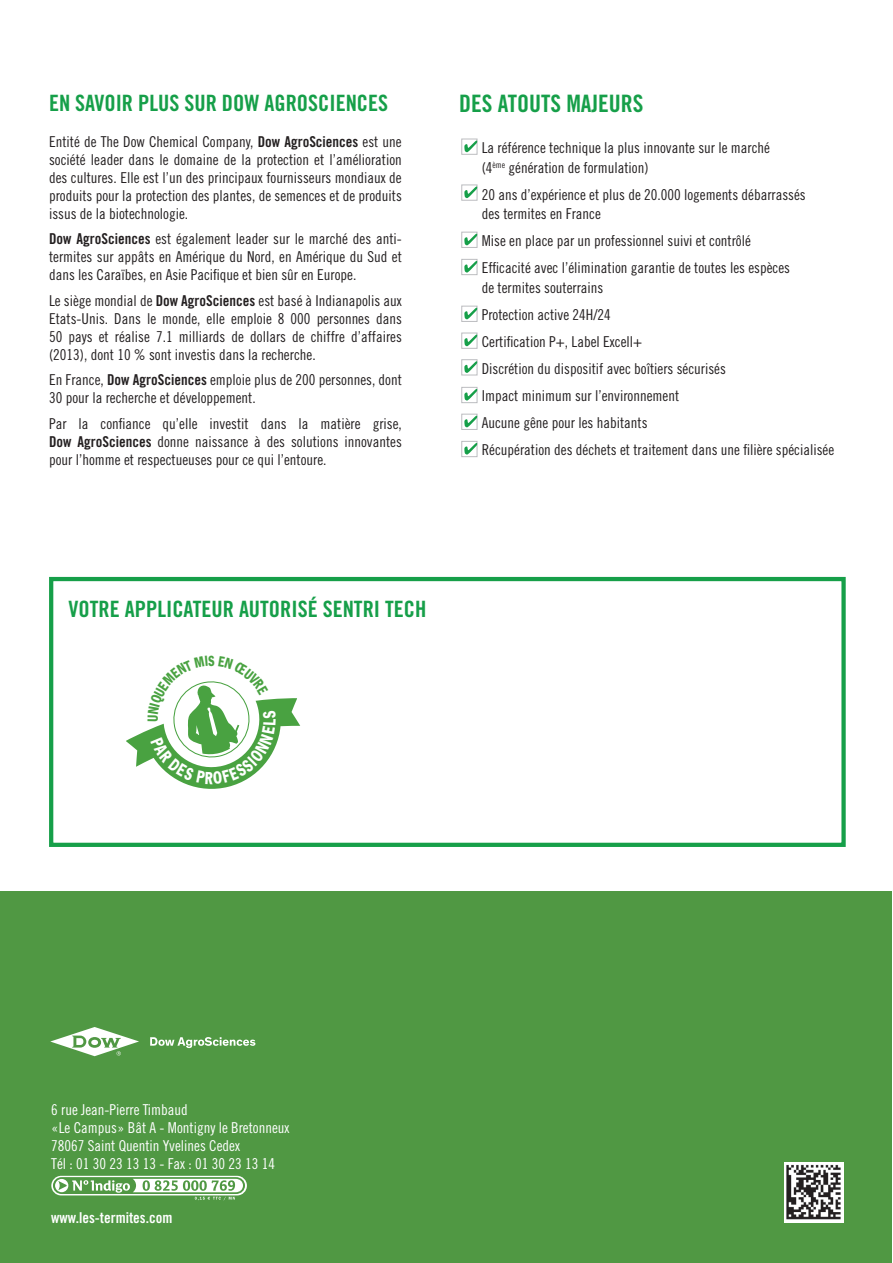
<style>
.page{position:relative;width:893px;height:1263px;background:#fff}
.page>*{position:absolute;margin:0;border:0;box-sizing:border-box;transform-origin:0 0}
.t1{font:24px "Trade Gothic Bold Cond Twenty";color:#169f49}
.t2{font:22.5px "Trade Gothic Bold Cond Twenty";color:#169f49}
.t3{font:700 15.3px "News Gothic T";color:#49a241;scale:.78 1}
.t4{font:15px/18px "Trade Gothic Cond Eighteen";color:#231f20}
.t5{font:15px/18px "Trade Gothic Cond Eighteen";color:#fff}
.t6{font:15px "Trade Gothic Bold Cond Twenty";color:#fff}
.s1{font-family:"Trade Gothic Bold Cond Twenty"}
</style>
<div class="page">
<div style="left:0;top:891px;width:892px;height:372px;background:#509843"></div>
<div style="left:49px;top:577px;width:797px;height:270px;border:4px solid #169f49"></div>
<svg style="left:51px;top:1176px;width:196px;height:24px"></svg>
<svg style="left:50px;top:1027px;width:205px;height:29px"></svg>
<div style="left:461px;top:139px;width:16px;height:16px;border:1px solid #bcbdc0"></div>
<svg style="left:464px;top:141px;width:13px;height:11px"></svg>
<div style="left:461px;top:185px;width:16px;height:16px;border:1px solid #bcbdc0"></div>
<svg style="left:464px;top:186px;width:13px;height:12px"></svg>
<div style="left:461px;top:232px;width:16px;height:16px;border:1px solid #bcbdc0"></div>
<svg style="left:464px;top:234px;width:13px;height:11px"></svg>
<div style="left:461px;top:259px;width:16px;height:16px;border:1px solid #bcbdc0"></div>
<svg style="left:464px;top:261px;width:13px;height:12px"></svg>
<div style="left:461px;top:306px;width:16px;height:16px;border:1px solid #bcbdc0"></div>
<svg style="left:464px;top:308px;width:13px;height:11px"></svg>
<div style="left:461px;top:333px;width:16px;height:16px;border:1px solid #bcbdc0"></div>
<svg style="left:464px;top:335px;width:13px;height:11px"></svg>
<div style="left:461px;top:359px;width:16px;height:16px;border:1px solid #bcbdc0"></div>
<svg style="left:464px;top:361px;width:13px;height:12px"></svg>
<div style="left:461px;top:387px;width:16px;height:16px;border:1px solid #bcbdc0"></div>
<svg style="left:464px;top:389px;width:13px;height:12px"></svg>
<div style="left:461px;top:414px;width:16px;height:16px;border:1px solid #bcbdc0"></div>
<svg style="left:464px;top:416px;width:13px;height:11px"></svg>
<div style="left:461px;top:441px;width:16px;height:16px;border:1px solid #bcbdc0"></div>
<svg style="left:464px;top:443px;width:13px;height:12px"></svg>
<img style="left:784px;top:1162px;width:59px;height:60px">
<svg style="left:126px;top:681px;width:174px;height:108px"></svg>
<h2 class="t2" style="left:49px;top:89px;width:341px">EN SAVOIR PLUS SUR DOW AGROSCIENCES</h2>
<p class="t4" style="left:49px;top:132px;width:354px;text-align:justify">Entité de The Dow Chemical Company, <span class="s1">Dow AgroSciences</span> est une société leader dans le domaine de la protection et l’amélioration des cultures. Elle est l’un des principaux fournisseurs mondiaux de produits pour la protection des plantes, de semences et de produits issus de la biotechnologie.</p>
<p class="t4" style="left:49px;top:230px;width:354px;text-align:justify"><span class="s1">Dow AgroSciences</span> est également leader sur le marché des anti&shy;termites sur appâts en Amérique du Nord, en Amérique du Sud et dans les Caraïbes, en Asie Pacifique et bien sûr en Europe.</p>
<p class="t4" style="left:49px;top:291px;width:354px;text-align:justify">Le siège mondial de <span class="s1">Dow AgroSciences</span> est basé à Indianapolis aux Etats-Unis. Dans le monde, elle emploie 8 000 personnes dans 50 pays et réalise 7.1 milliards de dollars de chiffre d’affaires (2013), dont 10 % sont investis dans la recherche.</p>
<p class="t4" style="left:49px;top:371px;width:354px">En France, <span class="s1">Dow AgroSciences</span> emploie plus de 200 personnes, dont<br>30 pour la recherche et développement.</p>
<p class="t4" style="left:49px;top:414px;width:354px;text-align:justify">Par la confiance qu’elle investit dans la matière grise, <span class="s1">Dow AgroSciences</span> donne naissance à des solutions innovantes pour l’homme et respectueuses pour ce qui l’entoure.</p>
<h1 class="t1" style="left:459px;top:89px;width:186px">DES ATOUTS MAJEURS</h1>
<p class="t4" style="left:482px;top:138px;width:290px;line-height:19.5px">La référence technique la plus innovante sur le marché (4<sup>ème</sup> génération de formulation)</p>
<p class="t4" style="left:482px;top:184px;width:326px;line-height:19.5px">20 ans d’expérience et plus de 20.000 logements débarrassés des termites en France</p>
<p class="t4" style="left:482px;top:227px;width:310px;line-height:27px">Mise en place par un professionnel suivi et contrôlé<br>Efficacité avec l’élimination garantie de toutes les espèces</p>
<p class="t4" style="left:482px;top:273px;width:354px;line-height:27px">de termites souterrains<br>Protection active 24H/24<br>Certification P+, Label Excell+<br>Discrétion du dispositif avec boîtiers sécurisés<br>Impact minimum sur l’environnement<br>Aucune gêne pour les habitants<br>Récupération des déchets et traitement dans une filière spécialisée</p>
<h2 class="t2" style="left:69px;top:595px;width:359px">VOTRE APPLICATEUR AUTORISÉ SENTRI TECH</h2>
<p class="t3" style="left:208px;top:652px;width:10px">S</p>
<p class="t5" style="left:51px;top:1100px;width:240px">6 rue Jean-Pierre Timbaud<br>«Le Campus» Bât A - Montigny le Bretonneux 78067 Saint Quentin Yvelines Cedex<br>Tél : 01 30 23 13 13 - Fax : 01 30 23 13 14</p>
<p class="t6" style="left:51px;top:1208px;width:123px">www.les-termites.com</p>
</div>
